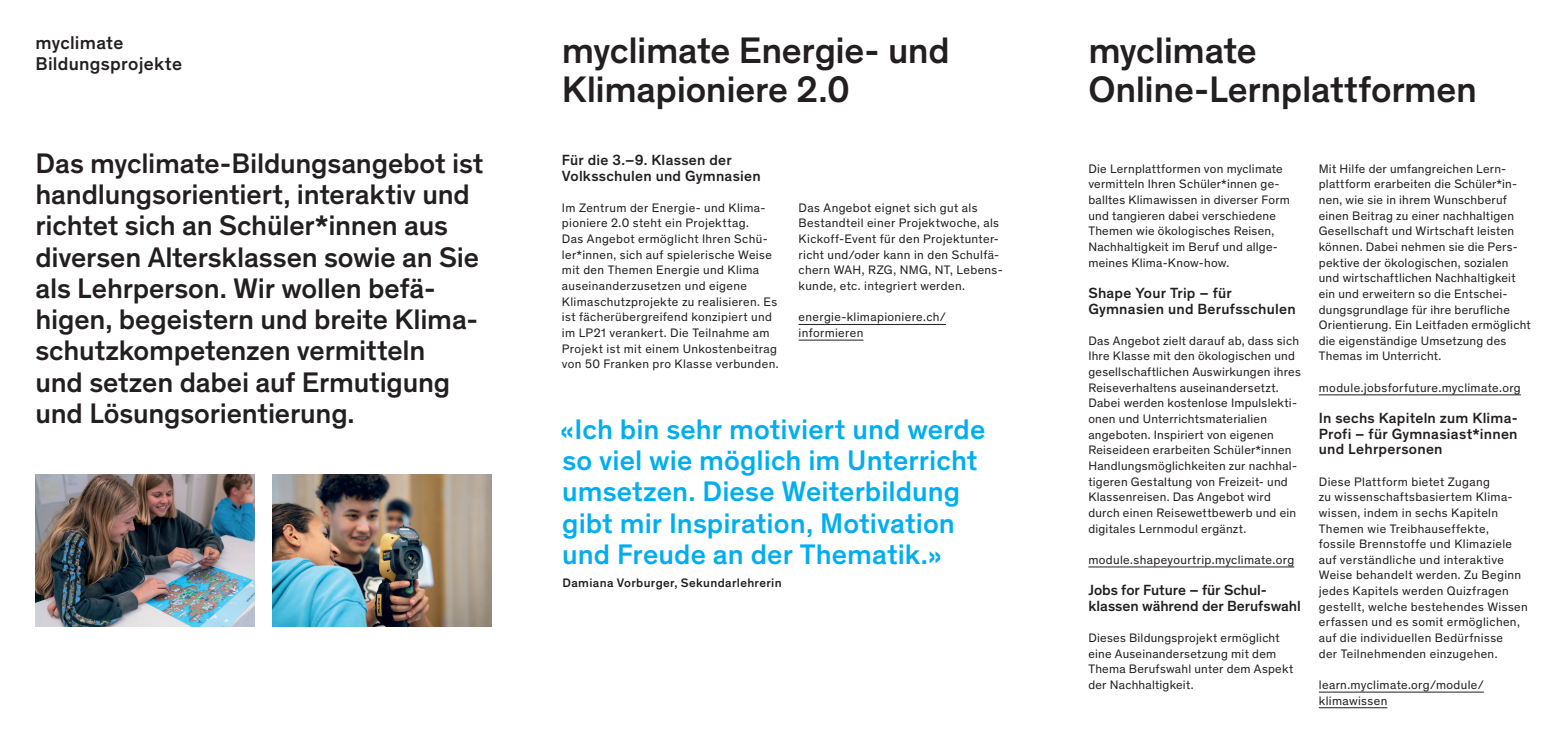
<style>
.page{position:relative;width:1567px;height:745px;background:#fff}
.page>*{position:absolute;margin:0;border:0;box-sizing:border-box;transform-origin:0 0}
.t1{font:500 37.5px/39.1px "Theinhardt";letter-spacing:-.01em;color:#231f20}
.t2{font:500 28.75px/31.2px "Theinhardt";letter-spacing:-.005em;color:#231f20}
.t3{font:500 28.75px/31.2px "Theinhardt";letter-spacing:.005em;color:#00aeef}
.t4{font:500 18.75px/21.2px "Theinhardt";letter-spacing:.015em;color:#231f20}
.t5{font:500 15px/15.6px "Theinhardt";letter-spacing:.015em;color:#231f20}
.t6{font:500 15px/15.6px "Theinhardt";letter-spacing:-.005em;color:#231f20}
.t7{font:12.5px/15.6px "Theinhardt";letter-spacing:.02em;color:#231f20}
.t8{font:500 12.5px "Theinhardt";letter-spacing:.03em;color:#231f20}
</style>
<div class="page">
<hr style="left:1088px;top:566px;width:206px;height:1px;background:#231f20">
<hr style="left:798px;top:324px;width:148px;height:1px;background:#231f20">
<hr style="left:798px;top:339px;width:65px;height:1px;background:#231f20">
<hr style="left:1318px;top:394px;width:202px;height:1px;background:#231f20">
<hr style="left:1318px;top:691px;width:165px;height:1px;background:#231f20">
<hr style="left:1318px;top:707px;width:69px;height:1px;background:#231f20">
<img style="left:272px;top:474px;width:219px;height:152px">
<img style="left:35px;top:474px;width:219px;height:152px">
<h3 class="t4" style="left:35px;top:31px;width:148px">myclimate<br>Bildungsprojekte</h3>
<p class="t2" style="left:35px;top:145px;width:449px">Das myclimate-Bildungsangebot ist handlungsorientiert, interaktiv und richtet sich an Schüler*innen aus diversen Altersklassen sowie an Sie als Lehrperson. Wir wollen befä&shy;higen, begeistern und breite Klima&shy;schutzkompetenzen vermitteln<br>und setzen dabei auf Ermutigung und Lösungsorientierung.</p>
<h1 class="t1" style="left:562px;top:28px;width:389px">myclimate Energie- und<br>Klimapioniere 2.0</h1>
<h1 class="t1" style="left:1088px;top:28px;width:390px">myclimate<br>Online-Lernplattformen</h1>
<p class="t5" style="left:562px;top:151px;width:200px">Für die 3.–9. Klassen der<br>Volksschulen und Gymnasien</p>
<p class="t7" style="left:562px;top:199px;width:218px">Im Zentrum der Energie- und Klima&shy;pioniere 2.0 steht ein Projekttag.<br>Das Angebot ermöglicht Ihren Schü&shy;ler*innen, sich auf spielerische Weise mit den Themen Energie und Klima auseinanderzusetzen und eigene Klimaschutzprojekte zu realisieren. Es ist fächerübergreifend konzipiert und im LP21 verankert. Die Teilnahme am Projekt ist mit einem Unkostenbeitrag von 50 Franken pro Klasse verbunden.</p>
<p class="t7" style="left:798px;top:199px;width:206px">Das Angebot eignet sich gut als Bestandteil einer Projektwoche, als Kickoff-Event für den Projektunter&shy;richt und/oder kann in den Schulfä&shy;chern WAH, RZG, NMG, NT, Lebens&shy;kunde, etc. integriert werden.</p>
<p class="t7" style="left:798px;top:308px;width:149px">energie-klimapioniere.ch/ informieren</p>
<h2 class="t3" style="left:560px;top:411px;width:426px">«Ich bin sehr motiviert und werde so viel wie möglich im Unterricht umsetzen. Diese Weiterbildung gibt mir Inspiration, Motivation und Freude an der Thematik.»</h2>
<p class="t8" style="left:562px;top:573px;width:221px">Damiana Vorburger, Sekundarlehrerin</p>
<p class="t7" style="left:1088px;top:160px;width:203px">Die Lernplattformen von myclimate vermitteln Ihren Schüler*innen ge&shy;balltes Klimawissen in diverser Form und tangieren dabei verschiedene Themen wie ökologisches Reisen, Nachhaltigkeit im Beruf und allge&shy;meines Klima-Know-how.</p>
<p class="t5" style="left:1088px;top:284px;width:209px">Shape Your Trip – für<br>Gymnasien und Berufsschulen</p>
<p class="t7" style="left:1088px;top:332px;width:214px">Das Angebot zielt darauf ab, dass sich Ihre Klasse mit den ökologischen und gesellschaftlichen Auswirkungen ihres Reiseverhaltens auseinandersetzt.<br>Dabei werden kostenlose Impulslekti&shy;onen und Unterrichtsmaterialien angeboten. Inspiriert von eigenen Reiseideen erarbeiten Schüler*innen Handlungsmöglichkeiten zur nachhal&shy;tigeren Gestaltung von Freizeit- und Klassenreisen. Das Angebot wird durch einen Reisewettbewerb und ein digitales Lernmodul ergänzt.</p>
<p class="t7" style="left:1088px;top:551px;width:207px">module.shapeyourtrip.myclimate.org</p>
<p class="t6" style="left:1088px;top:581px;width:214px">Jobs for Future – für Schul&shy;klassen während der Berufswahl</p>
<p class="t7" style="left:1088px;top:629px;width:206px">Dieses Bildungsprojekt ermöglicht eine Auseinandersetzung mit dem<br>Thema Berufswahl unter dem Aspekt der Nachhaltigkeit.</p>
<p class="t7" style="left:1318px;top:160px;width:213px">Mit Hilfe der umfangreichen Lern&shy;plattform erarbeiten die Schüler*in&shy;nen, wie sie in ihrem Wunschberuf einen Beitrag zu einer nachhaltigen Gesellschaft und Wirtschaft leisten können. Dabei nehmen sie die Pers&shy;pektive der ökologischen, sozialen und wirtschaftlichen Nachhaltigkeit ein und erweitern so die Entschei&shy;dungsgrundlage für ihre berufliche Orientierung. Ein Leitfaden ermöglicht die eigenständige Umsetzung des Themas im Unterricht.</p>
<p class="t7" style="left:1318px;top:379px;width:203px">module.jobsforfuture.myclimate.org</p>
<p class="t5" style="left:1318px;top:409px;width:200px;text-align:justify">In sechs Kapiteln zum Klima-Profi – für Gymnasiast*innen und Lehrpersonen</p>
<p class="t7" style="left:1318px;top:472px;width:210px">Diese Plattform bietet Zugang<br>zu wissenschaftsbasiertem Klima&shy;wissen, indem in sechs Kapiteln Themen wie Treibhauseffekte, fossile Brennstoffe und Klimaziele auf verständliche und interaktive Weise behandelt werden. Zu Beginn jedes Kapitels werden Quizfragen gestellt, welche bestehendes Wissen erfassen und es somit ermöglichen, auf die individuellen Bedürfnisse<br>der Teilnehmenden einzugehen.</p>
<p class="t7" style="left:1318px;top:676px;width:166px">learn.myclimate.org/module/ klimawissen</p>
</div>
